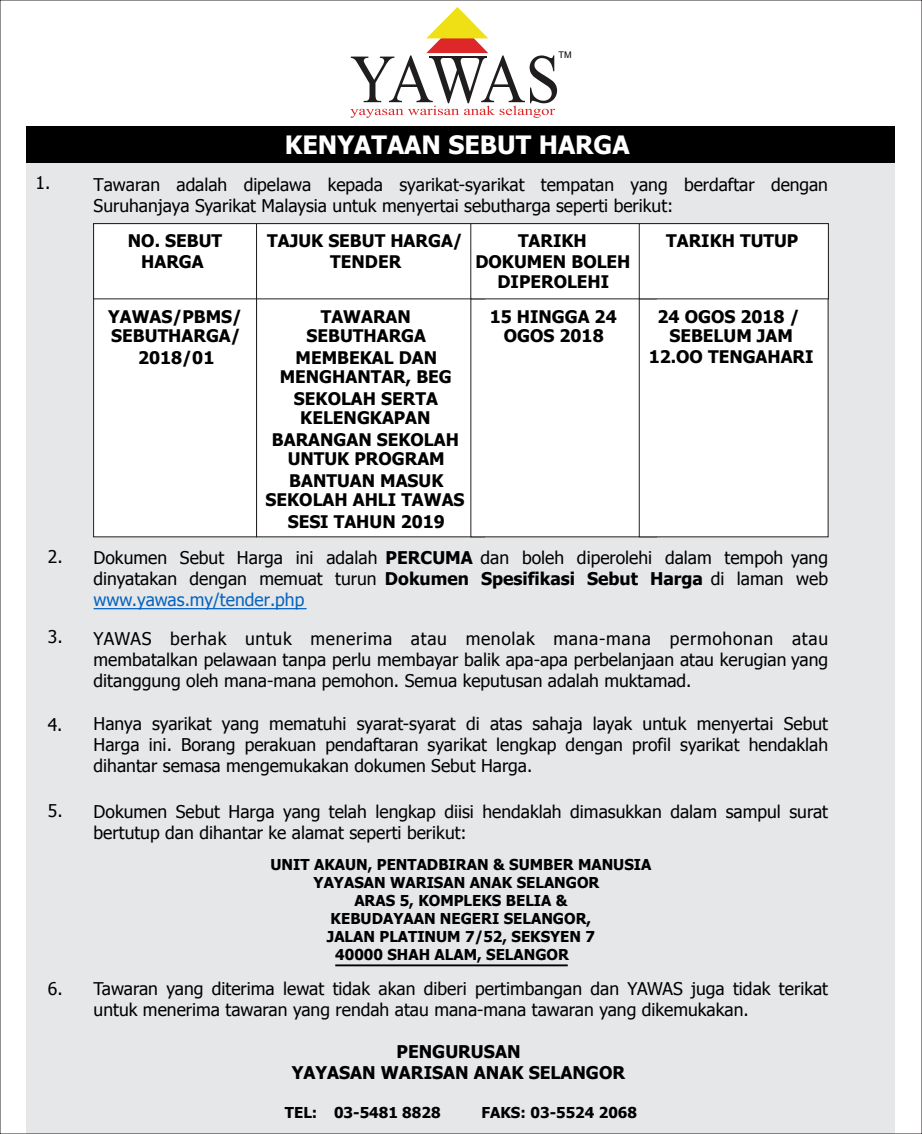
<style>
.page{position:relative;width:922px;height:1134px;background:#fff}
.page>*{position:absolute;margin:0;border:0;box-sizing:border-box;transform-origin:0 0}
.t1{font:700 25.25px "Tahoma";color:#fff}
.t2{font:17.5px/21px "Tahoma";color:#000}
.t3{font:700 17.5px/21px "Tahoma";color:#000;text-align:center}
.t4{font:700 17.25px/19px "Tahoma";color:#000;text-align:center}
.t5{font:700 15px "Tahoma";color:#000}
.t6{font:9px "Arial";color:#000}
.s1{font-weight:700}
.s2{color:#0563c1}
</style>
<div class="page">
<div style="left:26px;top:163px;width:869px;height:971px;background:#e6e7e8"></div>
<div style="left:26px;top:126px;width:869px;height:37px;background:#000"></div>
<hr style="left:335px;top:964px;width:232px;height:2px;background:#000">
<div style="left:256px;top:223px;width:228px;height:314px;background:#fff"></div>
<div style="left:470px;top:223px;width:186px;height:314px;background:#fff"></div>
<div style="left:638px;top:223px;width:190px;height:314px;background:#fff;border:1px solid #231f20"></div>
<div style="left:93px;top:223px;width:164px;height:314px;background:#fff;border:1px solid #231f20"></div>
<div style="left:93px;top:223px;width:164px;height:76px;background:#fff;border:1px solid #231f20"></div>
<div style="left:256px;top:223px;width:229px;height:76px;background:#fff;border:1px solid #231f20"></div>
<div style="left:470px;top:223px;width:186px;height:76px;background:#fff;border:1px solid #231f20"></div>
<div style="left:638px;top:223px;width:190px;height:76px;background:#fff;border:1px solid #231f20"></div>
<svg style="left:350px;top:7px;width:207px;height:111px"></svg>
<hr style="left:429px;top:57px;width:57px;height:1px;background:#201d1e">
<hr style="left:94px;top:608px;width:212px;height:1px;background:#0563c1">
<p class="t2" style="left:36px;top:172px;width:16px">1.</p>
<p class="t2" style="left:48px;top:545px;width:16px">2.</p>
<p class="t2" style="left:48px;top:626px;width:16px">3.</p>
<p class="t2" style="left:48px;top:713px;width:16px">4.</p>
<p class="t2" style="left:48px;top:799px;width:16px">5.</p>
<p class="t2" style="left:48px;top:978px;width:16px">6.</p>
<p class="t6" style="left:558px;top:49px;width:15px">TM</p>
<h1 class="t1" style="left:285px;top:127px;width:346px">KENYATAAN SEBUT HARGA</h1>
<p class="t2" style="left:94px;top:173px;width:735px">Tawaran adalah dipelawa kepada syarikat-syarikat tempatan yang berdaftar dengan<br>Suruhanjaya Syarikat Malaysia untuk menyertai sebutharga seperti berikut:</p>
<p class="t4" style="left:128px;top:230px;width:96px;line-height:20.8px">NO. SEBUT<br>HARGA</p>
<p class="t4" style="left:267px;top:230px;width:197px;line-height:20.5px">TAJUK SEBUT HARGA/<br>TENDER</p>
<p class="t4" style="left:475px;top:230px;width:156px;line-height:20.5px">TARIKH<br>DOKUMEN BOLEH<br>DIPEROLEHI</p>
<p class="t4" style="left:666px;top:230px;width:134px">TARIKH TUTUP</p>
<p class="t4" style="left:108px;top:306px;width:135px;text-align:left">YAWAS/PBMS/<br>SEBUTHARGA/</p>
<p class="t4" style="left:138px;top:347px;width:78px">2018/01</p>
<p class="t4" style="left:489px;top:306px;width:128px">15 HINGGA 24<br>OGOS 2018</p>
<p class="t4" style="left:657px;top:306px;width:144px">24 OGOS 2018 /<br>SEBELUM JAM</p>
<p class="t4" style="left:648px;top:346px;width:166px">12.OO TENGAHARI</p>
<p class="t4" style="left:306px;top:306px;width:121px">TAWARAN<br>SEBUTHARGA</p>
<p class="t4" style="left:280px;top:347px;width:173px">MEMBEKAL DAN<br>MENGHANTAR, BEG</p>
<p class="t4" style="left:294px;top:388px;width:145px">SEKOLAH SERTA<br>KELENGKAPAN</p>
<p class="t4" style="left:272px;top:429px;width:188px">BARANGAN SEKOLAH<br>UNTUK PROGRAM</p>
<p class="t4" style="left:265px;top:470px;width:200px">BANTUAN MASUK<br>SEKOLAH AHLI TAWAS</p>
<p class="t4" style="left:287px;top:511px;width:159px">SESI TAHUN 2019</p>
<p class="t2" style="left:93px;top:546px;width:735px;text-align:justify">Dokumen Sebut Harga ini adalah <span class="s1">PERCUMA</span> dan boleh diperolehi dalam tempoh yang dinyatakan dengan memuat turun <span class="s1">Dokumen Spesifikasi Sebut Harga</span> di laman web <span class="s2">www.yawas.my/tender.php</span></p>
<p class="t2" style="left:94px;top:627px;width:735px;text-align:justify">YAWAS berhak untuk menerima atau menolak mana-mana permohonan atau membatalkan pelawaan tanpa perlu membayar balik apa-apa perbelanjaan atau kerugian yang ditanggung oleh mana-mana pemohon. Semua keputusan adalah muktamad.</p>
<p class="t2" style="left:94px;top:712px;width:735px;text-align:justify">Hanya syarikat yang mematuhi syarat-syarat di atas sahaja layak untuk menyertai Sebut Harga ini. Borang perakuan pendaftaran syarikat lengkap dengan profil syarikat hendaklah dihantar semasa mengemukakan dokumen Sebut Harga.</p>
<p class="t2" style="left:94px;top:800px;width:735px">Dokumen Sebut Harga yang telah lengkap diisi hendaklah dimasukkan dalam sampul surat bertutup dan dihantar ke alamat seperti berikut:</p>
<p class="t5" style="left:270px;top:854px;width:382px">UNIT AKAUN, PENTADBIRAN &amp; SUMBER MANUSIA</p>
<p class="t5" style="left:313px;top:872px;width:287px">YAYASAN WARISAN ANAK SELANGOR</p>
<p class="t5" style="left:354px;top:890px;width:215px">ARAS 5, KOMPLEKS BELIA &amp;</p>
<p class="t5" style="left:330px;top:908px;width:262px">KEBUDAYAAN NEGERI SELANGOR,</p>
<p class="t5" style="left:327px;top:926px;width:270px">JALAN PLATINUM 7/52, SEKSYEN 7</p>
<p class="t5" style="left:335px;top:944px;width:235px">40000 SHAH ALAM, SELANGOR</p>
<p class="t2" style="left:94px;top:977px;width:735px">Tawaran yang diterima lewat tidak akan diberi pertimbangan dan YAWAS juga tidak terikat untuk menerima tawaran yang rendah atau mana-mana tawaran yang dikemukakan.</p>
<p class="t3" style="left:292px;top:1040px;width:335px">PENGURUSAN<br>YAYASAN WARISAN ANAK SELANGOR</p>
<p class="t5" style="left:285px;top:1102px;width:157px">TEL: 03-5481 8828</p>
<p class="t5" style="left:481px;top:1102px;width:157px">FAKS: 03-5524 2068</p>
</div>
